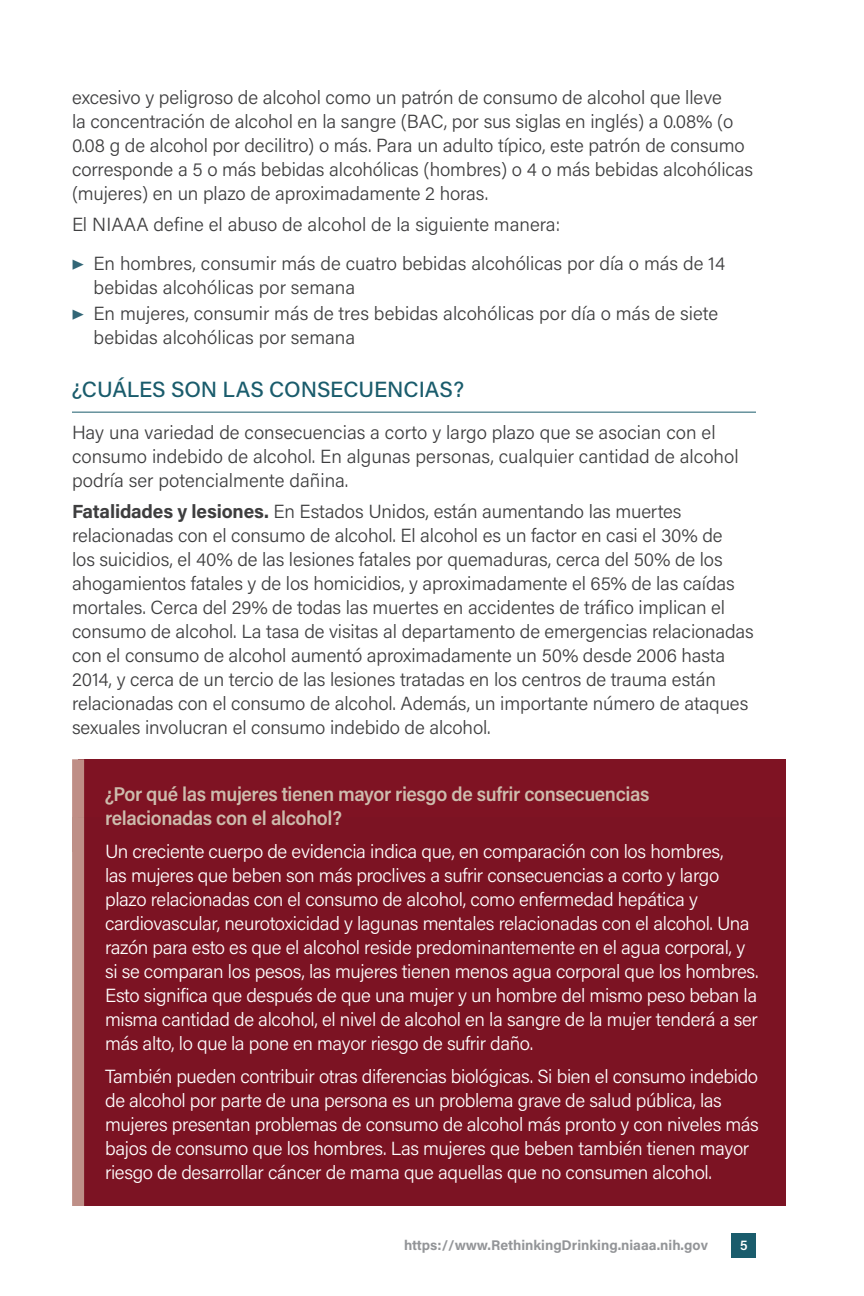
<style>
.page{position:relative;width:864px;height:1296px;background:#fff}
.page>*{position:absolute;margin:0;border:0;box-sizing:border-box;transform-origin:0 0}
.t1{font:500 22px "Acumin Pro";letter-spacing:-.005em;color:#1a5c6c}
.t2{font:600 20px/24px "Acumin Pro Semi Cond";letter-spacing:-.02em;color:#cdbcad}
.t3{font:300 19px/24px "Acumin Pro";letter-spacing:-.005em;color:#3e3e3f}
.t4{font:300 19px/24px "Acumin Pro";letter-spacing:-.02em;color:#fff}
.t5{font:700 14px "Acumin Pro";color:#939598}
.t6{font:600 14px "Acumin Pro Semi Cond";color:#fff}
.s1{font-size:18px;color:#316676}
.s2{font-weight:700}
</style>
<div class="page">
<div style="left:732px;top:1233px;width:24px;height:24px;background:#1a5c6c"></div>
<hr style="left:72px;top:412px;width:684px;height:1px;background:#1a5c6c">
<div style="left:78px;top:759px;width:708px;height:93px;background:#7f1323"></div>
<div style="left:72px;top:759px;width:12px;height:93px;background:#bf8e86"></div>
<div style="left:78px;top:817px;width:708px;height:389px;background:#7c1323"></div>
<div style="left:72px;top:817px;width:12px;height:389px;background:#be8f87"></div>
<p class="t3" style="left:72px;top:85px;width:683px">excesivo y peligroso de alcohol como un patrón de consumo de alcohol que lleve<br>la concentración de alcohol en la sangre (BAC, por sus siglas en inglés) a 0.08% (o 0.08 g de alcohol por decilitro) o más. Para un adulto típico, este patrón de consumo corresponde a 5 o más bebidas alcohólicas (hombres) o 4 o más bebidas alcohólicas (mujeres) en un plazo de aproximadamente 2 horas.</p>
<p class="t3" style="left:72px;top:212px;width:490px">El NIAAA define el abuso de alcohol de la siguiente manera:</p>
<p class="t3" style="left:94px;top:250px;width:633px;text-indent:-22px"><span class="s1">▶</span> En hombres, consumir más de cuatro bebidas alcohólicas por día o más de 14 bebidas alcohólicas por semana</p>
<p class="t3" style="left:94px;top:301px;width:626px;text-indent:-22px"><span class="s1">▶</span> En mujeres, consumir más de tres bebidas alcohólicas por día o más de siete bebidas alcohólicas por semana</p>
<h3 class="t1" style="left:72px;top:374px;width:394px">¿CUÁLES SON LAS CONSECUENCIAS?</h3>
<p class="t3" style="left:72px;top:420px;width:668px">Hay una variedad de consecuencias a corto y largo plazo que se asocian con el consumo indebido de alcohol. En algunas personas, cualquier cantidad de alcohol podría ser potencialmente dañina.</p>
<p class="t3" style="left:72px;top:499px;width:683px"><span class="s2">Fatalidades y lesiones.</span> En Estados Unidos, están aumentando las muertes relacionadas con el consumo de alcohol. El alcohol es un factor en casi el 30% de<br>los suicidios, el 40% de las lesiones fatales por quemaduras, cerca del 50% de los ahogamientos fatales y de los homicidios, y aproximadamente el 65% de las caídas mortales. Cerca del 29% de todas las muertes en accidentes de tráfico implican el consumo de alcohol. La tasa de visitas al departamento de emergencias relacionadas con el consumo de alcohol aumentó aproximadamente un 50% desde 2006 hasta 2014, y cerca de un tercio de las lesiones tratadas en los centros de trauma están relacionadas con el consumo de alcohol. Además, un importante número de ataques sexuales involucran el consumo indebido de alcohol.</p>
<h4 class="t2" style="left:105px;top:781px;width:546px">¿Por qué las mujeres tienen mayor riesgo de sufrir consecuencias relacionadas con el alcohol?</h4>
<p class="t4" style="left:105px;top:839px;width:655px">Un creciente cuerpo de evidencia indica que, en comparación con los hombres,<br>las mujeres que beben son más proclives a sufrir consecuencias a corto y largo plazo relacionadas con el consumo de alcohol, como enfermedad hepática y cardiovascular, neurotoxicidad y lagunas mentales relacionadas con el alcohol. Una razón para esto es que el alcohol reside predominantemente en el agua corporal, y si se comparan los pesos, las mujeres tienen menos agua corporal que los hombres.<br>Esto significa que después de que una mujer y un hombre del mismo peso beban la misma cantidad de alcohol, el nivel de alcohol en la sangre de la mujer tenderá a ser más alto, lo que la pone en mayor riesgo de sufrir daño.</p>
<p class="t4" style="left:105px;top:1064px;width:655px">También pueden contribuir otras diferencias biológicas. Si bien el consumo indebido de alcohol por parte de una persona es un problema grave de salud pública, las mujeres presentan problemas de consumo de alcohol más pronto y con niveles más bajos de consumo que los hombres. Las mujeres que beben también tienen mayor riesgo de desarrollar cáncer de mama que aquellas que no consumen alcohol.</p>
<p class="t5" style="left:404px;top:1235px;width:305px">https://www.RethinkingDrinking.niaaa.nih.gov</p>
<p class="t6" style="left:740px;top:1235px;width:9px">5</p>
</div>
